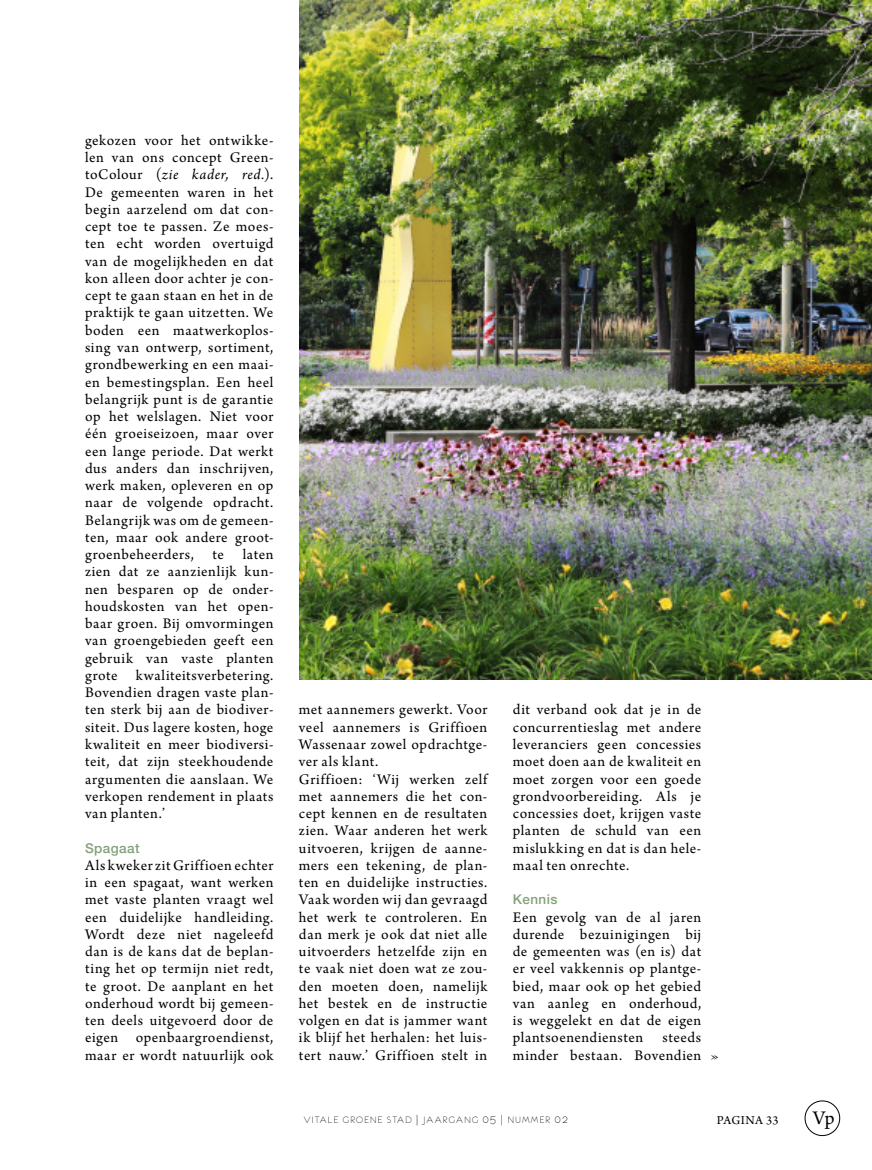
<style>
.page{position:relative;width:872px;height:1170px;background:#fff}
.page>*{position:absolute;margin:0;border:0;box-sizing:border-box;transform-origin:0 0}
.t1{font:20.25px "Arno Pro";color:#000}
.t2{font:15.45px/17.2px "Arno Pro";letter-spacing:.03em;color:#000;text-align:justify}
.t3{font:500 13.5px "Helvetica Neue LT";letter-spacing:.03em;color:#82a17a}
.t4{font:13.5px "Arno Pro";color:#000}
.t5{font:12.75px "Arno Pro";letter-spacing:.025em;color:#000}
.t6{font:10.5px "Eurofurencelight";letter-spacing:.12em;color:#000}
.s1{font-style:italic}
.s2{font-size:13.5px}
.s3{font-size:12.75px}
</style>
<div class="page">
<div style="left:804px;top:1100px;width:36px;height:35px;border:1px solid #000;border-radius:50%"></div>
<img style="left:300px;top:0;width:572px;height:679px">
<p class="t2" style="left:85px;top:132px;width:190px">gekozen voor het ontwikke&shy;len van ons concept Green&shy;toColour (<span class="s1">zie kader, red.</span>).<br>De gemeenten waren in het begin aarzelend om dat con&shy;cept toe te passen. Ze moes&shy;ten echt worden overtuigd van de mogelijkheden en dat kon alleen door achter je con&shy;cept te gaan staan en het in de praktijk te gaan uitzetten. We boden een maatwerkoplos&shy;sing van ontwerp, sortiment, grondbewerking en een maai&shy;en bemestingsplan. Een heel belangrijk punt is de garantie op het welslagen. Niet voor één groeiseizoen, maar over een lange periode. Dat werkt dus anders dan inschrijven, werk maken, opleveren en op naar de volgende opdracht.<br>Belangrijk was om de gemeen&shy;ten, maar ook andere groot&shy;groenbeheerders, te laten zien dat ze aanzienlijk kun&shy;nen besparen op de onder&shy;houdskosten van het open&shy;baar groen. Bij omvormingen van groengebieden geeft een gebruik van vaste planten grote kwaliteitsverbetering.<br>Bovendien dragen vaste plan&shy;ten sterk bij aan de biodiver&shy;siteit. Dus lagere kosten, hoge kwaliteit en meer biodiversi&shy;teit, dat zijn steekhoudende argumenten die aanslaan. We verkopen rendement in plaats van planten.’</p>
<p class="t3" style="left:85px;top:839px;width:56px">Spagaat</p>
<p class="t2" style="left:85px;top:857px;width:190px">Als kweker zit Griffioen echter in een spagaat, want werken met vaste planten vraagt wel een duidelijke handleiding.<br>Wordt deze niet nageleefd dan is de kans dat de beplan&shy;ting het op termijn niet redt, te groot. De aanplant en het onderhoud wordt bij gemeen&shy;ten deels uitgevoerd door de eigen openbaargroendienst, maar er wordt natuurlijk ook</p>
<p class="t2" style="left:299px;top:702px;width:190px;text-align:left">met aannemers gewerkt. Voor veel aannemers is Griffioen<br>Wassenaar zowel opdrachtge&shy;ver als klant.<br>Griffioen: ‘Wij werken zelf met aannemers die het con&shy;cept kennen en de resultaten zien. Waar anderen het werk uitvoeren, krijgen de aanne&shy;mers een tekening, de plan&shy;ten en duidelijke instructies.<br>Vaak worden wij dan gevraagd het werk te controleren. En dan merk je ook dat niet alle uitvoerders hetzelfde zijn en te vaak niet doen wat ze zou&shy;den moeten doen, namelijk het bestek en de instructie volgen en dat is jammer want ik blijf het herhalen: het luis&shy;tert nauw.’ Griffioen stelt in</p>
<p class="t2" style="left:513px;top:702px;width:190px">dit verband ook dat je in de concurrentieslag met andere leveranciers geen concessies moet doen aan de kwaliteit en moet zorgen voor een goede grondvoorbereiding. Als je concessies doet, krijgen vaste planten de schuld van een mislukking en dat is dan hele&shy;maal ten onrechte.</p>
<p class="t3" style="left:513px;top:891px;width:46px">Kennis</p>
<p class="t2" style="left:513px;top:909px;width:190px">Een gevolg van de al jaren durende bezuinigingen bij de gemeenten was (en is) dat er veel vakkennis op plantge&shy;bied, maar ook op het gebied van aanleg en onderhoud, is weggelekt en dat de eigen plantsoenendiensten steeds minder bestaan. Bovendien</p>
<p class="t4" style="left:710px;top:1047px;width:10px">»</p>
<p class="t6" style="left:304px;top:1114px;width:265px">VITALE GROENE STAD <span class="s2">|</span> JAARGANG <span class="s3">05</span> <span class="s2">|</span> NUMMER <span class="s3">02</span></p>
<p class="t5" style="left:717px;top:1112px;width:63px">PAGINA 33</p>
<h1 class="t1" style="left:812px;top:1105px;width:23px">Vp</h1>
</div>
